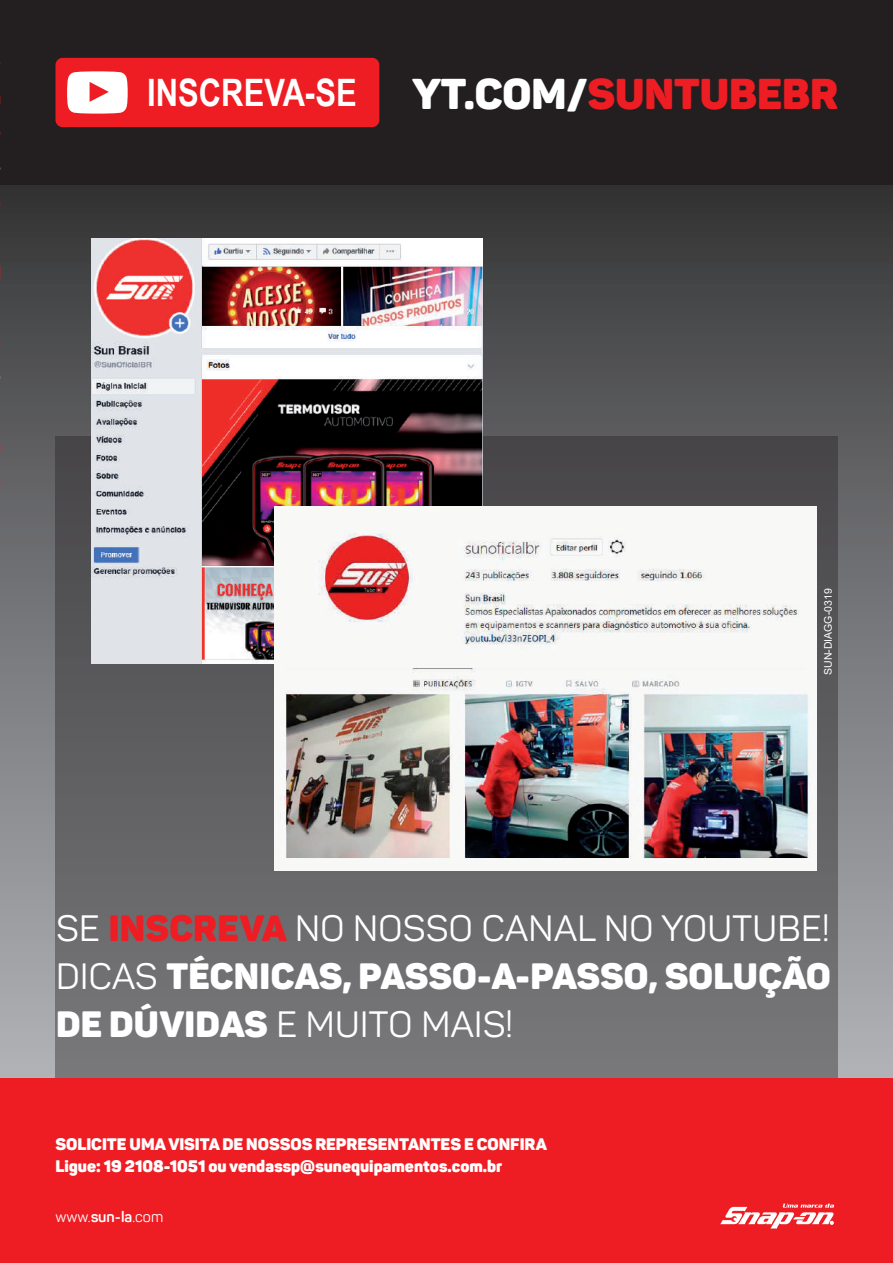
<style>
.page{position:relative;width:893px;height:1263px;background:#fff}
.page>*{position:absolute;margin:0;border:0;box-sizing:border-box;transform-origin:0 0}
.t1{font:900 42.45px "Panton";color:#ee1d23}
.t2{font:700 37.8px "Arial Narrow";color:#fff}
.t3{font:36.15px/48.2px "Panton";letter-spacing:.01em;color:#fff;text-align:justify}
.t4{font:900 16.5px/22.5px "Panton";color:#fff}
.t5{font:15px "Panton";color:#fff}
.t6{font:10.5px "Arial";color:#fff}
.s1{color:#fff}
.s2{font-weight:900;color:#ee1d23}
.s3{font-weight:900}
.s4{font-weight:700}
</style>
<div class="page">
<div style="left:0;top:185px;width:893px;height:893px;background:linear-gradient(to bottom,#373839,#b3b5b9)"></div>
<div style="left:0;top:1078px;width:893px;height:185px;background:#ee1d23"></div>
<div style="left:0;top:0;width:893px;height:185px;background:#231f20"></div>
<div style="left:56px;top:58px;width:323px;height:69px;background:#ee1d23;border-radius:7px"></div>
<svg style="left:67px;top:71px;width:61px;height:43px;background:#fcddde"></svg>
<svg style="left:0;top:62px;width:1px;height:316px"></svg>
<svg style="left:720px;top:1203px;width:114px;height:25px"></svg>
<div style="left:56px;top:437px;width:782px;height:641px;background:linear-gradient(to bottom,#4a494b,#78777a)"></div>
<img style="left:91px;top:238px;width:392px;height:426px">
<img style="left:274px;top:506px;width:542px;height:364px">
<h2 class="t2" style="left:147px;top:64px;width:211px">INSCREVA-SE</h2>
<h1 class="t1" style="left:412px;top:67px;width:428px"><span class="s1">YT.COM/</span>SUNTUBEBR</h1>
<p class="t6" style="left:821px;top:675px;width:88px;rotate:-90deg">SUN-DIAGG-0319</p>
<h3 class="t3" style="left:56px;top:904px;width:776px">SE <span class="s2">INSCREVA</span> NO NOSSO CANAL NO YOUTUBE!<br>DICAS <span class="s3">TÉCNICAS, PASSO-A-PASSO, SOLUÇÃO DE DÚVIDAS</span> E MUITO MAIS!</h3>
<p class="t4" style="left:56px;top:1132px;width:493px">SOLICITE UMA VISITA DE NOSSOS REPRESENTANTES E CONFIRA<br>Ligue: 19 2108-1051 ou vendassp@sunequipamentos.com.br</p>
<p class="t5" style="left:56px;top:1208px;width:109px">www.<span class="s4">sun-la</span>.com</p>
</div>
